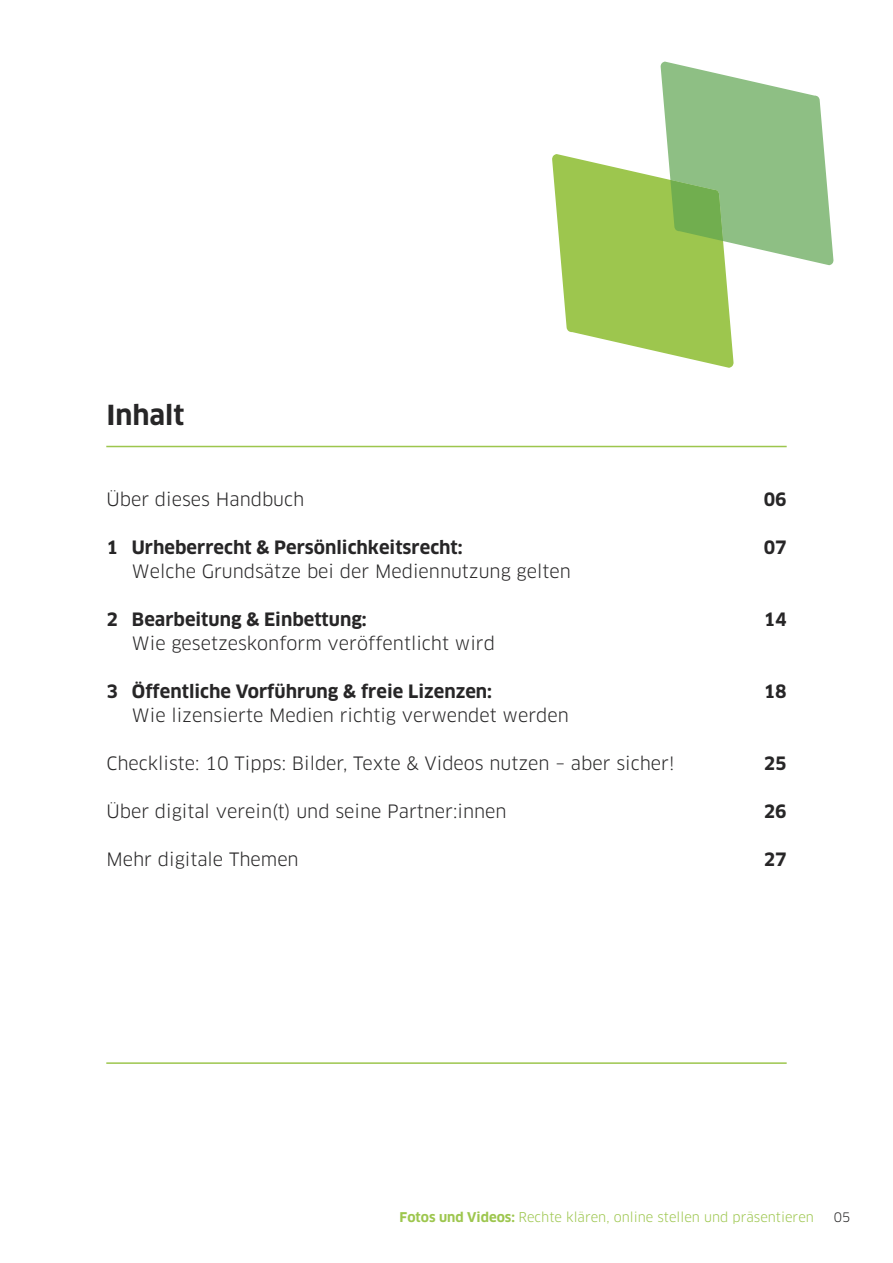
<style>
.page{position:relative;width:893px;height:1263px;background:#fff}
.page>*{position:absolute;margin:0;border:0;box-sizing:border-box;transform-origin:0 0}
.t1{font:700 27px "Clan Comp";color:#272627}
.t2{font:18px "Clan Comp";color:#272627}
.t3{font:700 18px "Clan Comp";color:#272627}
.t4{font:13.2px "Clan Comp";color:#9dc64e}
.t5{font:12.75px "Clan Comp";color:#272627}
.s1{font-weight:700}
</style>
<div class="page">
<hr style="left:106px;top:446px;width:681px;height:1px;background:#9dc64e">
<hr style="left:106px;top:1062px;width:681px;height:2px;background:#9dc64e">
<svg style="left:552px;top:62px;width:281px;height:306px"></svg>
<h1 class="t1" style="left:106px;top:400px;width:79px">Inhalt</h1>
<p class="t2" style="left:106px;top:489px;width:199px">Über dieses Handbuch</p>
<p class="t3" style="left:764px;top:490px;width:25px">06</p>
<p class="t3" style="left:106px;top:538px;width:358px">1 Urheberrecht &amp; Persönlichkeitsrecht:</p>
<p class="t3" style="left:764px;top:538px;width:25px">07</p>
<p class="t2" style="left:132px;top:561px;width:440px">Welche Grundsätze bei der Mediennutzung gelten</p>
<p class="t3" style="left:106px;top:610px;width:262px">2 Bearbeitung &amp; Einbettung:</p>
<p class="t3" style="left:764px;top:610px;width:25px">14</p>
<p class="t2" style="left:132px;top:633px;width:365px">Wie gesetzeskonform veröffentlicht wird</p>
<p class="t3" style="left:106px;top:682px;width:387px">3 Öffentliche Vorführung &amp; freie Lizenzen:</p>
<p class="t3" style="left:764px;top:682px;width:25px">18</p>
<p class="t2" style="left:132px;top:705px;width:438px">Wie lizensierte Medien richtig verwendet werden</p>
<p class="t2" style="left:106px;top:753px;width:570px">Checkliste: 10 Tipps: Bilder, Texte &amp; Videos nutzen – aber sicher!</p>
<p class="t3" style="left:764px;top:754px;width:25px">25</p>
<p class="t2" style="left:106px;top:801px;width:402px">Über digital verein(t) und seine Partner:innen</p>
<p class="t3" style="left:764px;top:802px;width:25px">26</p>
<p class="t2" style="left:106px;top:849px;width:194px">Mehr digitale Themen</p>
<p class="t3" style="left:764px;top:850px;width:25px">27</p>
<p class="t4" style="left:400px;top:1210px;width:416px"><span class="s1">Fotos und Videos:</span> Rechte klären, online stellen und präsentieren</p>
<p class="t5" style="left:834px;top:1210px;width:18px">05</p>
</div>
